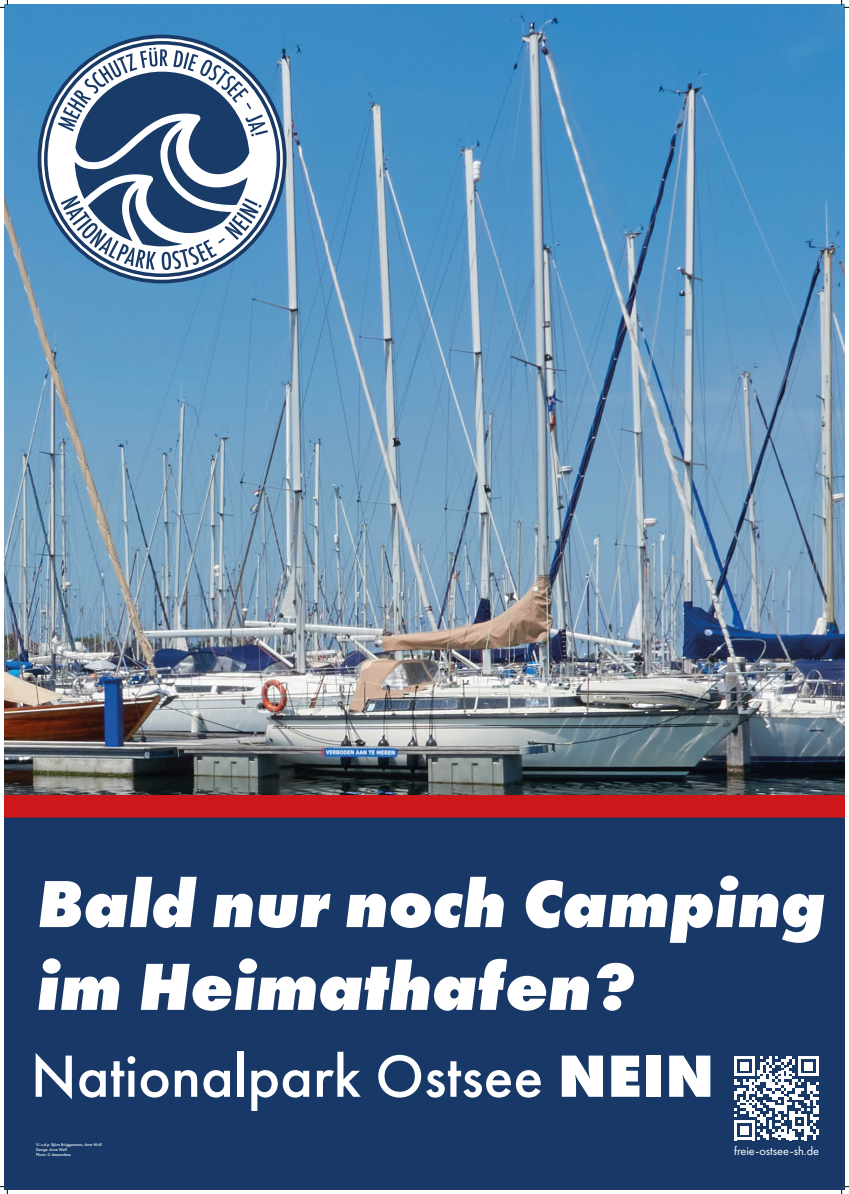
<style>
.page{position:relative;width:849px;height:1194px;background:#fff}
.page>*{position:absolute;margin:0;border:0;box-sizing:border-box;transform-origin:0 0}
.t1{font:italic 800 68.95px/82.7px "Futura PT";color:#fff}
.t2{font:500 61.77px "Futura PT";color:#fff}
.t3{font:12.35px "Futura PT";color:#fff}
.t4{font:500 4.2px/5px "Futura PT";color:#fff}
.s1{font-weight:800}
</style>
<div class="page">
<div style="left:4px;top:801px;width:840px;height:388px;background:#183967"></div>
<img style="left:4px;top:4px;width:840px;height:791px">
<div style="left:4px;top:795px;width:840px;height:22px;background:#cd171a"></div>
<svg style="left:39px;top:36px;width:245px;height:245px"></svg>
<svg style="left:58px;top:47px;width:210px;height:223px"></svg>
<svg style="left:734px;top:1056px;width:84px;height:84px"></svg>
<svg style="left:0;top:0;width:8px;height:8px"></svg>
<svg style="left:0;top:1186px;width:8px;height:7px"></svg>
<svg style="left:841px;top:0;width:7px;height:8px"></svg>
<svg style="left:841px;top:1186px;width:7px;height:7px"></svg>
<p class="t1" style="left:37px;top:861px;width:789px">Bald nur noch Camping im Heimathafen?</p>
<p class="t2" style="left:31px;top:1038px;width:685px">Nationalpark Ostsee <span class="s1">NEIN</span></p>
<p class="t4" style="left:36px;top:1142px;width:67px">V.i.s.d.p. Björn Brüggemann, Arne Wolf</p>
<p class="t4" style="left:36px;top:1147px;width:36px">Design: Arne Wolf<br>Photo: © dreamstime</p>
<p class="t3" style="left:733px;top:1143px;width:87px">freie-ostsee-sh.de</p>
</div>
